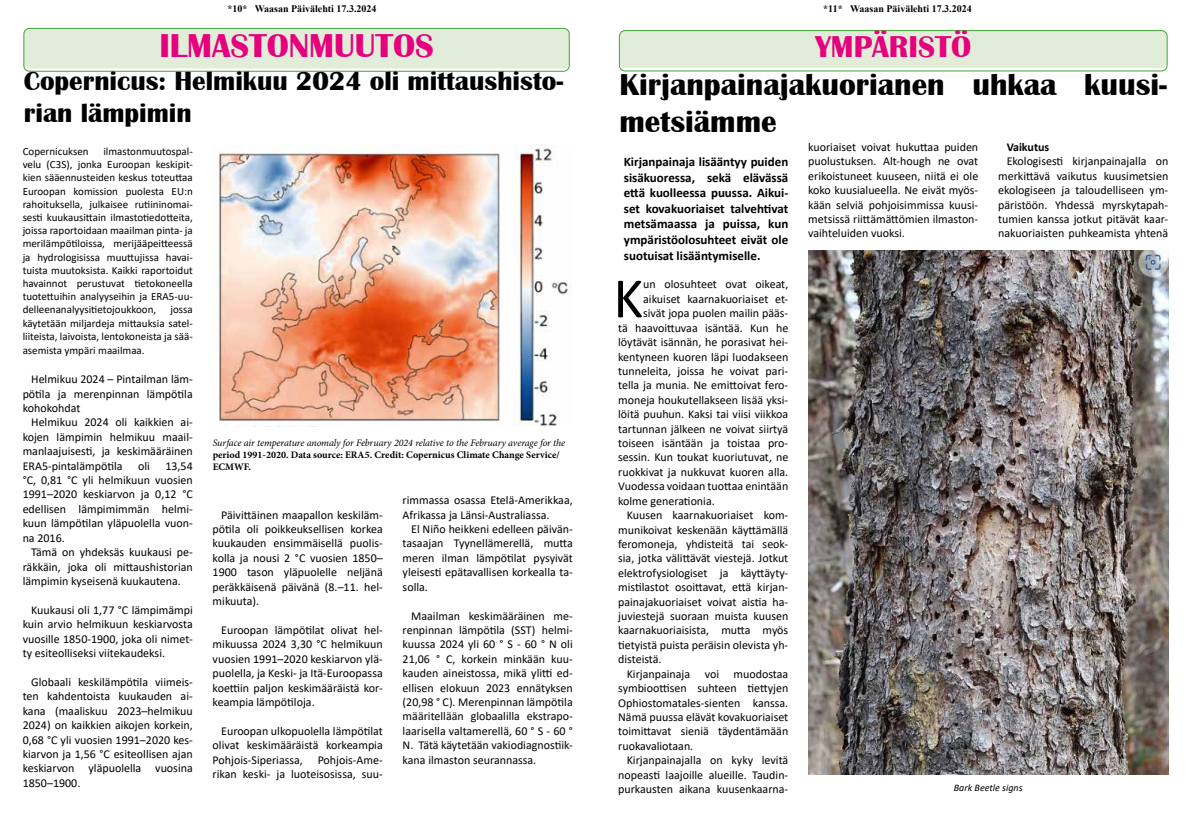
<style>
.page{position:relative;width:1191px;height:823px;background:#fff}
.page>*{position:absolute;margin:0;border:0;box-sizing:border-box;transform-origin:0 0}
.t1{font:57.4px "Calibri";color:#000}
.t2{font:700 34px "Britannic";color:#e6007d}
.t3{font:700 31px/37.2px "Britannic";color:#000}
.t4{font:700 31px "Britannic";color:#e6007d}
.t5{font:700 27px/32.4px "Britannic";color:#000}
.t6{font:700 13px/15.6px "Calibri";color:#000;text-align:justify}
.t7{font:12px/14.4px "Calibri";color:#000;text-align:justify}
.t8{font:700 12px "Calibri";color:#000}
.t9{font:11px/13.2px "Calibri";color:#000;text-align:justify}
.t10{font:italic 10px "Minion Pro";letter-spacing:-.01em;color:#000}
.t11{font:700 10px/12px "Minion Pro";color:#000}
.t12{font:700 10px "Times New Roman";color:#000}
.t13{font:italic 10px "Calibri";color:#000}
</style>
<div class="page">
<div style="left:24px;top:28px;width:545px;height:40px;background:#e2edd9;border-radius:6px"></div>
<div style="left:23px;top:28px;width:547px;height:44px;border:1px solid #3fa535;border-radius:6px"></div>
<img style="left:219px;top:145px;width:350px;height:281px">
<div style="left:619px;top:31px;width:548px;height:37px;background:#e2edd9;border-radius:6px"></div>
<div style="left:619px;top:30px;width:548px;height:41px;border:1px solid #3fa535;border-radius:6px"></div>
<img style="left:808px;top:250px;width:360px;height:524px">
<p class="t12" style="left:227px;top:2px;width:150px">*10* Waasan Päivälehti 17.3.2024</p>
<p class="t12" style="left:823px;top:2px;width:150px">*11* Waasan Päivälehti 17.3.2024</p>
<h2 class="t2" style="left:159px;top:27px;width:276px">ILMASTONMUUTOS</h2>
<h3 class="t5" style="left:24px;top:65px;width:541px">Copernicus: Helmikuu 2024 oli mittaushisto&shy;rian lämpimin</h3>
<p class="t9" style="left:23px;top:144px;width:172px;text-indent:81px">ilmastonmuutospal&shy;velu (C3S), jonka Euroopan keskipit&shy;kien sääennusteiden keskus toteuttaa Euroopan komission puolesta EU:n rahoituksella, julkaisee rutiininomai&shy;sesti kuukausittain ilmastotiedotteita, joissa raportoidaan maailman pinta- ja merilämpötiloissa, merijääpeitteessä ja hydrologisissa muuttujissa havai&shy;tuista muutoksista. Kaikki raportoidut havainnot perustuvat tietokoneella tuotettuihin analyyseihin ja ERA5-uu&shy;delleenanalyysitietojoukkoon,</p>
<p class="t9" style="left:23px;top:144px;width:67px">Copernicuksen</p>
<p class="t9" style="left:23px;top:303px;width:172px;text-indent:148px">jossa käytetään miljardeja mittauksia satel&shy;liiteista, laivoista, lentokoneista ja sää-</p>
<p class="t9" style="left:23px;top:343px;width:123px">asemista ympäri maailmaa.</p>
<p class="t7" style="left:23px;top:371px;width:172px;text-indent:9px">Helmikuu 2024 – Pintailman läm&shy;pötila ja merenpinnan lämpötila kohokohdat</p>
<p class="t7" style="left:23px;top:414px;width:172px;text-indent:9px">Helmikuu 2024 oli kaikkien ai&shy;kojen lämpimin helmikuu maail&shy;manlaajuisesti, ja keskimääräinen ERA5-pintalämpötila</p>
<p class="t7" style="left:138px;top:458px;width:13px">oli</p>
<p class="t7" style="left:23px;top:458px;width:172px;text-indent:143px">13,54 °C, 0,81 °C yli helmikuun vuosien 1991–2020 keskiarvon ja 0,12 °C edellisen lämpimimmän helmi&shy;kuun lämpötilan yläpuolella vuon&shy;na 2016.</p>
<p class="t7" style="left:23px;top:544px;width:172px;text-indent:9px">Tämä on yhdeksäs kuukausi pe&shy;räkkäin, joka oli mittaushistorian lämpimin kyseisenä kuukautena.</p>
<p class="t7" style="left:23px;top:602px;width:172px;text-indent:9px">Kuukausi oli 1,77 °C lämpimämpi kuin arvio helmikuun keskiarvosta vuosille 1850-1900, joka oli nimet&shy;ty esiteolliseksi viitekaudeksi.</p>
<p class="t7" style="left:23px;top:674px;width:172px;text-indent:9px">Globaali keskilämpötila viimeis&shy;ten kahdentoista kuukauden ai&shy;kana (maaliskuu 2023–helmikuu 2024) on kaikkien aikojen korkein, 0,68 °C yli vuosien 1991–2020 kes&shy;kiarvon ja 1,56 °C esiteollisen ajan keskiarvon yläpuolella vuosina 1850–1900.</p>
<p class="t10" style="left:213px;top:435px;width:354px">Surface air temperature anomaly for February 2024 relative to the February average for the</p>
<p class="t11" style="left:213px;top:448px;width:348px">period 1991-2020. Data source: ERA5. Credit: Copernicus Climate Change Service/<br>ECMWF.</p>
<p class="t7" style="left:213px;top:507px;width:172px;text-indent:9px">Päivittäinen maapallon keskiläm&shy;pötila oli poikkeuksellisen korkea kuukauden ensimmäisellä puolis&shy;kolla ja nousi 2 °C vuosien 1850– 1900 tason yläpuolelle neljänä peräkkäisenä päivänä (8.–11. hel&shy;mikuuta).</p>
<p class="t7" style="left:213px;top:622px;width:172px;text-indent:9px">Euroopan lämpötilat olivat hel&shy;mikuussa 2024 3,30 °C helmikuun vuosien 1991–2020 keskiarvon ylä&shy;puolella, ja Keski- ja Itä-Euroopassa koettiin paljon keskimääräistä kor&shy;keampia lämpötiloja.</p>
<p class="t7" style="left:213px;top:723px;width:172px;text-indent:9px">Euroopan ulkopuolella lämpötilat olivat keskimääräistä korkeampia Pohjois-Siperiassa, Pohjois-Ame&shy;rikan keski- ja luoteisosissa, suu-</p>
<p class="t7" style="left:403px;top:492px;width:172px">rimmassa osassa Etelä-Amerikkaa,<br>Afrikassa ja Länsi-Australiassa.</p>
<p class="t7" style="left:403px;top:521px;width:172px;text-indent:9px">El Niño heikkeni edelleen päivän&shy;tasaajan Tyynellämerellä, mutta meren ilman lämpötilat pysyivät yleisesti epätavallisen korkealla ta&shy;solla.</p>
<p class="t7" style="left:403px;top:607px;width:172px;text-indent:9px">Maailman keskimääräinen me&shy;renpinnan lämpötila (SST) helmi&shy;kuussa 2024 yli 60 ° S - 60 ° N oli 21,06 ° C, korkein minkään kuu&shy;kauden aineistossa, mikä ylitti ed&shy;ellisen elokuun 2023 ennätyksen (20,98 ° C). Merenpinnan lämpötila määritellään globaalilla ekstrapo&shy;laarisella valtamerellä, 60 ° S - 60 ° N. Tätä käytetään vakiodiagnostiik&shy;kana ilmaston seurannassa.</p>
<h3 class="t4" style="left:815px;top:29px;width:158px">YMPÄRISTÖ</h3>
<h3 class="t3" style="left:619px;top:66px;width:549px">Kirjanpainajakuorianen uhkaa kuusi&shy;metsiämme</h3>
<p class="t6" style="left:624px;top:153px;width:166px">Kirjanpainaja lisääntyy puiden sisäkuoressa, sekä elävässä että kuolleessa puussa. Aikui&shy;set kovakuoriaiset talvehtivat metsämaassa ja puissa, kun ympäristöolosuhteet eivät ole suotuisat lisääntymiselle.</p>
<h1 class="t1" style="left:613px;top:258px;width:31px">K</h1>
<p class="t7" style="left:643px;top:277px;width:147px">un olosuhteet ovat oikeat,</p>
<p class="t7" style="left:643px;top:291px;width:147px">aikuiset kaarnakuoriaiset et-</p>
<p class="t7" style="left:643px;top:305px;width:147px">sivät jopa puolen mailin pääs-</p>
<p class="t7" style="left:618px;top:320px;width:172px">tä haavoittuvaa isäntää. Kun he</p>
<p class="t7" style="left:618px;top:334px;width:172px">löytävät isännän, he porasivat hei-</p>
<p class="t7" style="left:618px;top:349px;width:172px">kentyneen kuoren läpi luodakseen</p>
<p class="t7" style="left:618px;top:363px;width:172px">tunneleita, joissa he voivat pari-</p>
<p class="t7" style="left:618px;top:377px;width:172px">tella ja munia. Ne emittoivat fero-</p>
<p class="t7" style="left:618px;top:392px;width:172px">moneja houkutellakseen lisää yksi-</p>
<p class="t7" style="left:618px;top:406px;width:172px">löitä puuhun. Kaksi tai viisi viikkoa</p>
<p class="t7" style="left:618px;top:421px;width:172px">tartunnan jälkeen ne voivat siirtyä</p>
<p class="t7" style="left:618px;top:435px;width:172px">toiseen isäntään ja toistaa pro-</p>
<p class="t7" style="left:618px;top:449px;width:172px">sessin. Kun toukat kuoriutuvat, ne</p>
<p class="t7" style="left:618px;top:464px;width:172px">ruokkivat ja nukkuvat kuoren alla.</p>
<p class="t7" style="left:618px;top:478px;width:172px">Vuodessa voidaan tuottaa enintään</p>
<p class="t7" style="left:618px;top:493px;width:98px">kolme generationia.</p>
<p class="t7" style="left:626px;top:507px;width:163px">Kuusen kaarnakuoriaiset kom-</p>
<p class="t7" style="left:618px;top:521px;width:172px">munikoivat keskenään käyttämällä</p>
<p class="t7" style="left:618px;top:536px;width:172px">feromoneja, yhdisteitä tai seok-</p>
<p class="t7" style="left:618px;top:550px;width:172px">sia, jotka välittävät viestejä. Jotkut</p>
<p class="t7" style="left:618px;top:565px;width:172px">elektrofysiologiset ja käyttäyty-</p>
<p class="t7" style="left:618px;top:579px;width:172px">mistilastot osoittavat, että kirjan-</p>
<p class="t7" style="left:618px;top:593px;width:172px">painajakuoriaiset voivat aistia ha-</p>
<p class="t7" style="left:618px;top:608px;width:172px">juviestejä suoraan muista kuusen</p>
<p class="t7" style="left:618px;top:622px;width:172px">kaarnakuoriaisista, mutta myös</p>
<p class="t7" style="left:618px;top:637px;width:172px">tietyistä puista peräisin olevista yh-</p>
<p class="t7" style="left:618px;top:651px;width:45px">disteistä.</p>
<p class="t7" style="left:626px;top:665px;width:163px">Kirjanpainaja voi muodostaa</p>
<p class="t7" style="left:618px;top:680px;width:172px">symbioottisen suhteen tiettyjen</p>
<p class="t7" style="left:618px;top:694px;width:172px">Ophiostomatales-sienten kanssa.</p>
<p class="t7" style="left:618px;top:709px;width:172px">Nämä puussa elävät kovakuoriaiset</p>
<p class="t7" style="left:618px;top:723px;width:172px">toimittavat sieniä täydentämään</p>
<p class="t7" style="left:618px;top:737px;width:77px">ruokavaliotaan.</p>
<p class="t7" style="left:626px;top:752px;width:163px">Kirjanpainajalla on kyky levitä</p>
<p class="t7" style="left:618px;top:766px;width:172px">nopeasti laajoille alueille. Taudin-</p>
<p class="t7" style="left:618px;top:781px;width:172px">purkausten aikana kuusenkaarna-</p>
<p class="t7" style="left:808px;top:139px;width:172px">kuoriaiset voivat hukuttaa puiden puolustuksen. Alt-hough ne ovat erikoistuneet kuuseen, niitä ei ole koko kuusialueella. Ne eivät myös&shy;kään selviä pohjoisimmissa kuusi&shy;metsissä riittämättömien ilmaston&shy;vaihteluiden vuoksi.</p>
<p class="t8" style="left:1006px;top:138px;width:44px">Vaikutus</p>
<p class="t7" style="left:998px;top:154px;width:172px;text-indent:9px">Ekologisesti kirjanpainajalla on merkittävä vaikutus kuusimetsien ekologiseen ja taloudelliseen ym&shy;päristöön. Yhdessä myrskytapah&shy;tumien kanssa jotkut pitävät kaar&shy;nakuoriaisten puhkeamista yhtenä</p>
<p class="t13" style="left:953px;top:780px;width:70px">Bark Beetle signs</p>
</div>
